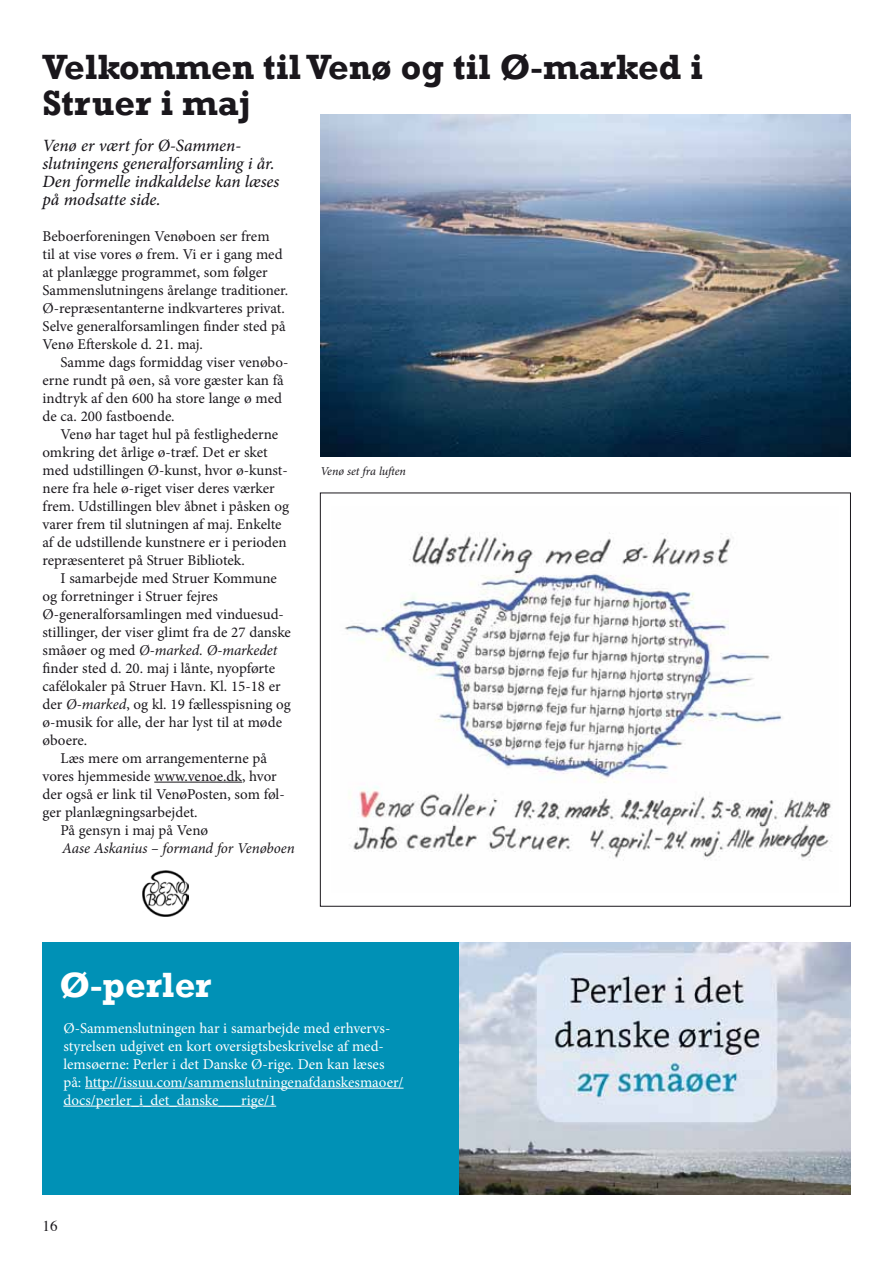
<style>
.page{position:relative;width:893px;height:1263px;background:#fff}
.page>*{position:absolute;margin:0;border:0;box-sizing:border-box;transform-origin:0 0}
.t1{font:700 36px/36px "Rockwell";color:#1a171c}
.t2{font:700 36px "Rockwell";color:#fff}
.t3{font:italic 500 17.25px/18px "Minion Pro";letter-spacing:-.005em;color:#1a171c}
.t4{font:15px/18px "Minion Pro";color:#1a171c}
.t5{font:15px/18px "Minion Pro";color:#fff}
.t6{font:italic 15px "Minion Pro";letter-spacing:-.005em;color:#1a171c}
.t7{font:15px "Times";color:#1a171c}
.t8{font:italic 12px "Minion Pro";letter-spacing:-.005em;color:#1a171c}
.s1{font-style:normal}
.s2{font-style:italic}
</style>
<div class="page">
<hr style="left:154px;top:782px;width:88px;height:1px;background:#1a171c">
<img style="left:142px;top:871px;width:47px;height:46px">
<img style="left:344px;top:532px;width:487px;height:329px">
<div style="left:43px;top:943px;width:808px;height:252px;background:#0091b6"></div>
<img style="left:460px;top:943px;width:391px;height:252px">
<hr style="left:85px;top:1088px;width:319px;height:1px;background:#fff">
<hr style="left:63px;top:1106px;width:213px;height:1px;background:#fff">
<img style="left:320px;top:115px;width:530px;height:342px">
<h1 class="t1" style="left:43px;top:48px;width:662px">Velkommen til Venø og til Ø-marked i<br>Struer i maj</h1>
<p class="t3" style="left:43px;top:136px;width:238px">Venø er vært for Ø-Sammen&shy;slutningens generalforsamling i år.<br>Den formelle indkaldelse kan læses på modsatte side.</p>
<p class="t4" style="left:43px;top:227px;width:247px">Beboerforeningen Venøboen ser frem<br>til at vise vores ø frem. Vi er i gang med at planlægge programmet, som følger Sammenslutningens årelange traditioner.<br>Ø-repræsentanterne indkvarteres privat.<br>Selve generalforsamlingen finder sted på Venø Efterskole d. 21. maj.</p>
<p class="t4" style="left:43px;top:353px;width:247px;text-indent:18px">Samme dags formiddag viser venøbo&shy;erne rundt på øen, så vore gæster kan få indtryk af den 600 ha store lange ø med de ca. 200 fastboende.</p>
<p class="t4" style="left:43px;top:425px;width:248px;text-indent:18px">Venø har taget hul på festlighederne omkring det årlige ø-træf. Det er sket med udstillingen Ø-kunst, hvor ø-kunst&shy;nere fra hele ø-riget viser deres værker frem. Udstillingen blev åbnet i påsken og varer frem til slutningen af maj. Enkelte af de udstillende kunstnere er i perioden repræsenteret på Struer Bibliotek.</p>
<p class="t4" style="left:61px;top:569px;width:218px">I samarbejde med Struer Kommune</p>
<p class="t4" style="left:43px;top:587px;width:177px">og forretninger i Struer fejres</p>
<p class="t4" style="left:43px;top:605px;width:243px">Ø-generalforsamlingen med vinduesud-</p>
<p class="t4" style="left:43px;top:623px;width:250px">stillinger, der viser glimt fra de 27 danske</p>
<p class="t6" style="left:43px;top:639px;width:236px"><span class="s1">småøer og med</span> Ø-marked. Ø-markedet</p>
<p class="t4" style="left:43px;top:659px;width:234px">finder sted d. 20. maj i lånte, nyopførte</p>
<p class="t4" style="left:43px;top:677px;width:240px">cafélokaler på Struer Havn. Kl. 15-18 er</p>
<p class="t4" style="left:43px;top:695px;width:250px">der <span class="s2">Ø-marked</span>, og kl. 19 fællesspisning og</p>
<p class="t4" style="left:43px;top:713px;width:241px">ø-musik for alle, der har lyst til at møde</p>
<p class="t4" style="left:43px;top:731px;width:46px">øboere.</p>
<p class="t4" style="left:61px;top:749px;width:208px">Læs mere om arrangementerne på</p>
<p class="t4" style="left:43px;top:767px;width:236px">vores hjemmeside www.venoe.dk, hvor</p>
<p class="t4" style="left:43px;top:785px;width:244px">der også er link til VenøPosten, som føl-</p>
<p class="t4" style="left:43px;top:803px;width:157px">ger planlægningsarbejdet.</p>
<p class="t4" style="left:61px;top:821px;width:149px">På gensyn i maj på Venø</p>
<p class="t6" style="left:62px;top:837px;width:234px">Aase Askanius – formand for Venøboen</p>
<p class="t8" style="left:320px;top:462px;width:87px">Venø set fra luften</p>
<h1 class="t2" style="left:60px;top:963px;width:153px">Ø-perler</h1>
<p class="t5" style="left:63px;top:1019px;width:342px">Ø-Sammenslutningen har i samarbejde med erhvervs&shy;styrelsen udgivet en kort oversigtsbeskrivelse af med&shy;lemsøerne: Perler i det Danske Ø-rige. Den kan læses på: http://issuu.com/sammenslutningenafdanskesmaoer/ docs/perler_i_det_danske___rige/1</p>
<p class="t7" style="left:43px;top:1211px;width:16px">16</p>
</div>
